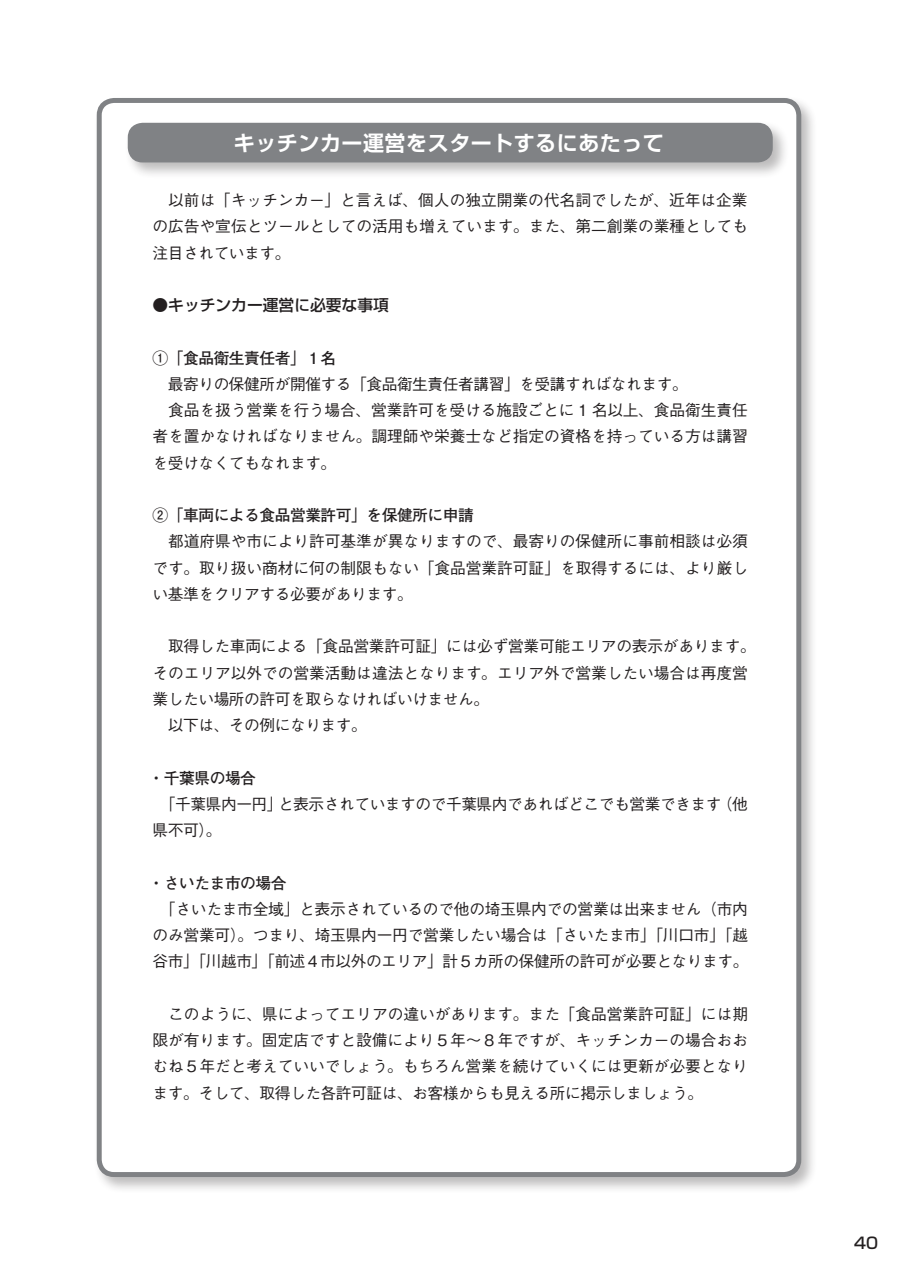
<style>
.page{position:relative;width:903px;height:1275px;background:#fff}
.page>*{position:absolute;margin:0;border:0;box-sizing:border-box;transform-origin:0 0}
.t1{font:700 21px "Shin Go Pro De";letter-spacing:.025em;color:#fff}
.t2{font:500 15.75px/26.2px "Gothic BBB Pro";letter-spacing:-.02em;color:#231f20;text-align:justify}
.t3{font:700 15.75px "Futo Go B101 Pro";letter-spacing:-.03em;color:#231f20}
.t4{font:500 15.75px "Shin Go Pro";color:#231f20}
</style>
<div class="page">
<div style="left:94px;top:95px;width:724px;height:1099px;background:#231f20;opacity:.3"></div>
<div style="left:99px;top:100px;width:700px;height:1074px;background:#fff;border-radius:15px"></div>
<div style="left:97px;top:98px;width:704px;height:1079px;border:5px solid #808285;border-radius:15px"></div>
<div style="left:125px;top:120px;width:664px;height:59px;background:#231f20;opacity:.3"></div>
<div style="left:128px;top:123px;width:645px;height:39px;background:#808285;border-radius:15px"></div>
<h1 class="t1" style="left:234px;top:125px;width:431px">キッチンカー運営をスタートするにあたって</h1>
<p class="t2" style="left:153px;top:185px;width:597px">　以前は「キッチンカー」と言えば、個人の独立開業の代名詞でしたが、近年は企業の広告や宣伝とツールとしての活用も増えています。また、第二創業の業種としても注目されています。</p>
<p class="t4" style="left:153px;top:292px;width:238px">●キッチンカー運営に必要な事項</p>
<p class="t3" style="left:153px;top:345px;width:185px">①「食品衛生責任者」１名</p>
<p class="t2" style="left:153px;top:369px;width:597px;text-align:left">　最寄りの保健所が開催する「食品衛生責任者講習」を受講すればなれます。<br>　食品を扱う営業を行う場合、営業許可を受ける施設ごとに 1 名以上、食品衛生責任者を置かなければなりません。調理師や栄養士など指定の資格を持っている方は講習を受けなくてもなれます。</p>
<p class="t3" style="left:153px;top:503px;width:323px">②「車両による食品営業許可」を保健所に申請</p>
<p class="t2" style="left:153px;top:526px;width:597px">　都道府県や市により許可基準が異なりますので、最寄りの保健所に事前相談は必須です。取り扱い商材に何の制限もない「食品営業許可証」を取得するには、より厳しい基準をクリアする必要があります。</p>
<p class="t2" style="left:153px;top:631px;width:605px;text-align:left">　取得した車両による「食品営業許可証」には必ず営業可能エリアの表示があります。そのエリア以外での営業活動は違法となります。エリア外で営業したい場合は再度営業したい場所の許可を取らなければいけません。<br>　以下は、その例になります。</p>
<p class="t3" style="left:149px;top:765px;width:109px">・千葉県の場合</p>
<p class="t2" style="left:153px;top:789px;width:597px">　「千葉県内一円」と表示されていますので千葉県内であればどこでも営業できます（他県不可）。</p>
<p class="t3" style="left:149px;top:870px;width:139px">・さいたま市の場合</p>
<p class="t2" style="left:153px;top:894px;width:597px">　「さいたま市全域」と表示されているので他の埼玉県内での営業は出来ません（市内のみ営業可）。つまり、埼玉県内一円で営業したい場合は「さいたま市」「川口市」「越谷市」「川越市」「前述４市以外のエリア」計５カ所の保健所の許可が必要となります。</p>
<p class="t2" style="left:153px;top:999px;width:597px">　このように、県によってエリアの違いがあります。また「食品営業許可証」には期限が有ります。固定店ですと設備により５年～８年ですが、キッチンカーの場合おおむね５年だと考えていいでしょう。もちろん営業を続けていくには更新が必要となります。そして、取得した各許可証は、お客様からも見える所に掲示しましょう。</p>
<p class="t4" style="left:854px;top:1230px;width:25px">40</p>
</div>
